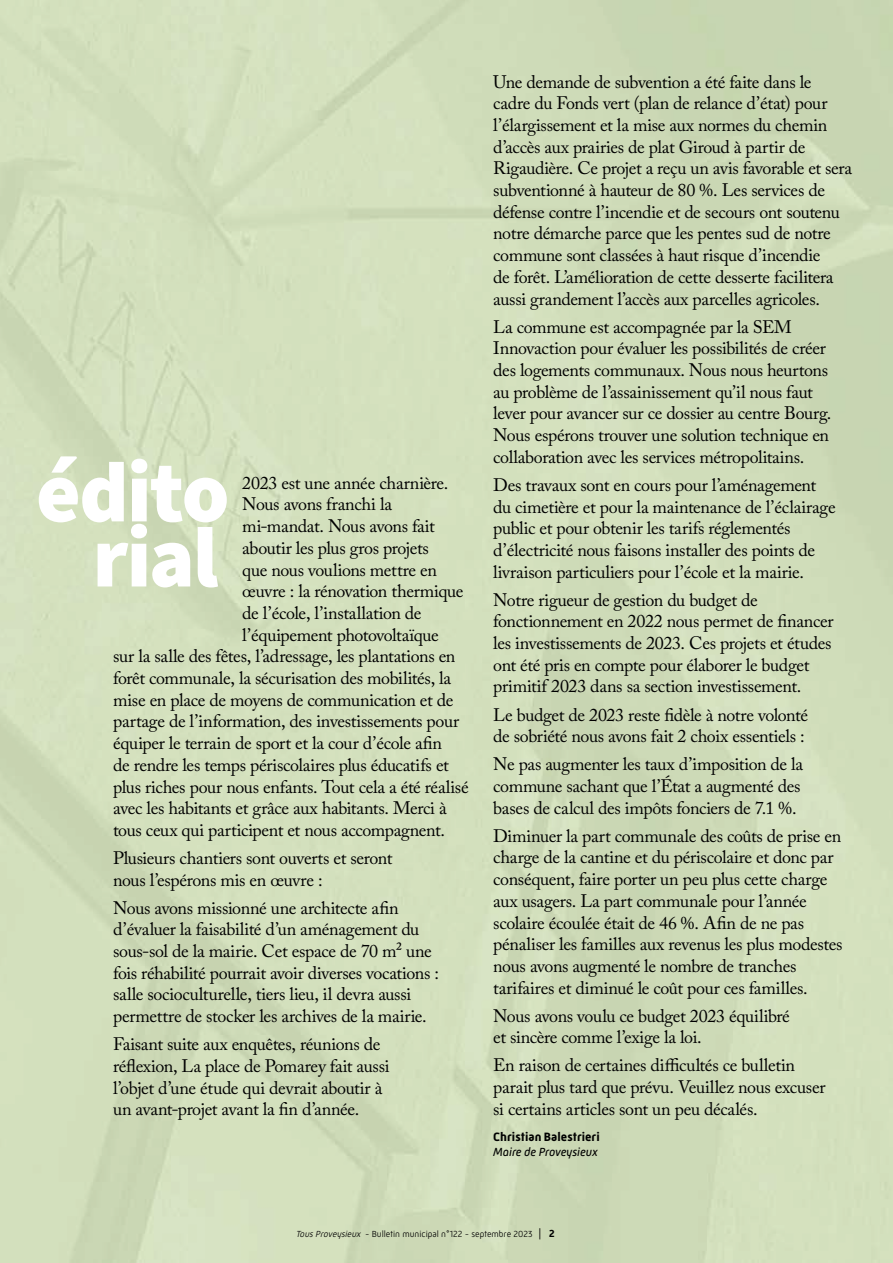
<style>
.page{position:relative;width:893px;height:1263px;background:#fff}
.page>*{position:absolute;margin:0;border:0;box-sizing:border-box;transform-origin:0 0}
.t1{font:900 85.5px/65.1px "Source Sans 3";letter-spacing:-.02em;color:#fff;text-align:center}
.t2{font:18px/21.8px "Adobe Caslon Pro";letter-spacing:-.02em;color:#000}
.t3{font:700 12.3px "Mic 32 New";color:#000}
.t4{font:italic 12px "Mic 32 New";letter-spacing:-.005em;color:#000}
.t5{font:300 9px "Mic 32 New";color:#000}
.s1{font-style:italic}
.s2{font-size:12px}
.s3{font-weight:700;font-size:10.5px}
</style>
<div class="page">
<h1 class="t1" style="left:36px;top:460px;width:195px">édito rial</h1>
<p class="t2" style="left:242px;top:472px;width:208px">2023 est une année charnière.</p>
<p class="t2" style="left:242px;top:493px;width:151px">Nous avons franchi la</p>
<p class="t2" style="left:242px;top:515px;width:194px">mi-mandat. Nous avons fait</p>
<p class="t2" style="left:242px;top:537px;width:188px">aboutir les plus gros projets</p>
<p class="t2" style="left:242px;top:558px;width:196px">que nous voulions mettre en</p>
<p class="t2" style="left:242px;top:580px;width:223px">œuvre : la rénovation thermique</p>
<p class="t2" style="left:242px;top:602px;width:181px">de l’école, l’installation de</p>
<p class="t2" style="left:242px;top:623px;width:198px">l’équipement photovoltaïque</p>
<p class="t2" style="left:113px;top:645px;width:344px">sur la salle des fêtes, l’adressage, les plantations en</p>
<p class="t2" style="left:113px;top:667px;width:340px">forêt communale, la sécurisation des mobilités, la</p>
<p class="t2" style="left:113px;top:689px;width:342px">mise en place de moyens de communication et de</p>
<p class="t2" style="left:113px;top:710px;width:348px">partage de l’information, des investissements pour</p>
<p class="t2" style="left:113px;top:732px;width:331px">équiper le terrain de sport et la cour d’école afin</p>
<p class="t2" style="left:113px;top:754px;width:337px">de rendre les temps périscolaires plus éducatifs et</p>
<p class="t2" style="left:113px;top:775px;width:357px">plus riches pour nous enfants. Tout cela a été réalisé</p>
<p class="t2" style="left:113px;top:797px;width:335px">avec les habitants et grâce aux habitants. Merci à</p>
<p class="t2" style="left:113px;top:819px;width:333px">tous ceux qui participent et nous accompagnent.</p>
<p class="t2" style="left:113px;top:847px;width:281px">Plusieurs chantiers sont ouverts et seront nous l’espérons mis en œuvre :</p>
<p class="t2" style="left:113px;top:897px;width:327px">Nous avons missionné une architecte afin d’évaluer la faisabilité d’un aménagement du sous-sol de la mairie. Cet espace de 70 m² une fois réhabilité pourrait avoir diverses vocations : salle socioculturelle, tiers lieu, il devra aussi permettre de stocker les archives de la mairie.</p>
<p class="t2" style="left:113px;top:1033px;width:278px">Faisant suite aux enquêtes, réunions de réflexion, La place de Pomarey fait aussi l’objet d’une étude qui devrait aboutir à un avant-projet avant la fin d’année.</p>
<p class="t2" style="left:493px;top:71px;width:360px">Une demande de subvention a été faite dans le cadre du Fonds vert (plan de relance d’état) pour l’élargissement et la mise aux normes du chemin d’accès aux prairies de plat Giroud à partir de Rigaudière. Ce projet a reçu un avis favorable et sera subventionné à hauteur de 80 %. Les services de défense contre l’incendie et de secours ont soutenu notre démarche parce que les pentes sud de notre commune sont classées à haut risque d’incendie<br>de forêt. L’amélioration de cette desserte facilitera aussi grandement l’accès aux parcelles agricoles.</p>
<p class="t2" style="left:493px;top:316px;width:340px">La commune est accompagnée par la SEM Innovaction pour évaluer les possibilités de créer des logements communaux. Nous nous heurtons au problème de l’assainissement qu’il nous faut lever pour avancer sur ce dossier au centre Bourg.<br>Nous espérons trouver une solution technique en collaboration avec les services métropolitains.</p>
<p class="t2" style="left:493px;top:474px;width:344px">Des travaux sont en cours pour l’aménagement du cimetière et pour la maintenance de l’éclairage public et pour obtenir les tarifs réglementés d’électricité nous faisons installer des points de livraison particuliers pour l’école et la mairie.</p>
<p class="t2" style="left:493px;top:589px;width:342px">Notre rigueur de gestion du budget de fonctionnement en 2022 nous permet de financer les investissements de 2023. Ces projets et études ont été pris en compte pour élaborer le budget primitif 2023 dans sa section investissement.</p>
<p class="t2" style="left:493px;top:703px;width:316px">Le budget de 2023 reste fidèle à notre volonté de sobriété nous avons fait 2 choix essentiels :</p>
<p class="t2" style="left:493px;top:753px;width:311px">Ne pas augmenter les taux d’imposition de la commune sachant que l’État a augmenté des bases de calcul des impôts fonciers de 7.1 %.</p>
<p class="t2" style="left:493px;top:825px;width:351px">Diminuer la part communale des coûts de prise en charge de la cantine et du périscolaire et donc par conséquent, faire porter un peu plus cette charge aux usagers. La part communale pour l’année scolaire écoulée était de 46 %. Afin de ne pas pénaliser les familles aux revenus les plus modestes nous avons augmenté le nombre de tranches tarifaires et diminué le coût pour ces familles.</p>
<p class="t2" style="left:493px;top:1004px;width:298px">Nous avons voulu ce budget 2023 équilibré et sincère comme l’exige la loi.</p>
<p class="t2" style="left:493px;top:1054px;width:334px">En raison de certaines difficultés ce bulletin parait plus tard que prévu. Veuillez nous excuser si certains articles sont un peu décalés.</p>
<p class="t3" style="left:493px;top:1130px;width:108px">Christian Balestrieri</p>
<p class="t4" style="left:493px;top:1144px;width:106px">Maire de Proveysieux</p>
<p class="t5" style="left:296px;top:1229px;width:260px"><span class="s1">TousProveysieux</span> - Bulletin municipal n°122 - septembre 2023 <span class="s2">|</span> <span class="s3">2</span></p>
</div>
